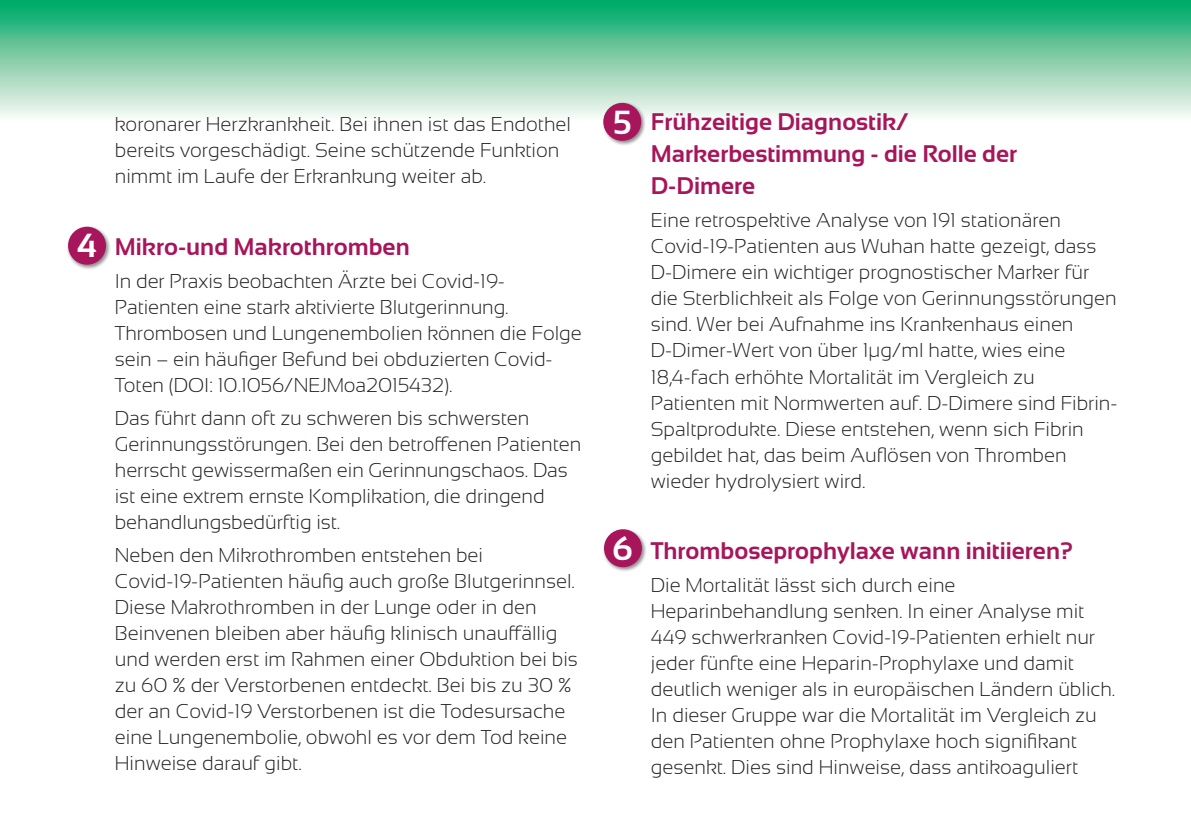
<style>
.page{position:relative;width:1191px;height:840px;background:#fff}
.page>*{position:absolute;margin:0;border:0;box-sizing:border-box;transform-origin:0 0}
.t1{font:700 33.4px "Sansation";color:#fff}
.t2{font:700 24px/32px "Sansation";color:#a7155a}
.t3{font:300 20px/26px "Sansation";color:#231f20}
</style>
<div class="page">
<div style="left:0;top:0;width:1191px;height:125px;background:linear-gradient(to bottom,#00a561,#fffcfc)"></div>
<div style="left:67px;top:225px;width:44px;height:45px;background:#231f20;opacity:.5"></div>
<div style="left:68px;top:226px;width:38px;height:38px;background:#a7155a;border-radius:50%"></div>
<div style="left:602px;top:101px;width:44px;height:45px;background:#231f20;opacity:.5"></div>
<div style="left:603px;top:103px;width:38px;height:38px;background:#a7155a;border-radius:50%"></div>
<div style="left:602px;top:527px;width:45px;height:45px;background:#231f20;opacity:.5"></div>
<div style="left:604px;top:529px;width:38px;height:38px;background:#a7155a;border-radius:50%"></div>
<p class="t3" style="left:115px;top:111px;width:458px">koronarer Herzkrankheit. Bei ihnen ist das Endothel bereits vorgeschädigt. Seine schützende Funktion nimmt im Laufe der Erkrankung weiter ab.</p>
<h1 class="t1" style="left:77px;top:227px;width:21px">4</h1>
<p class="t2" style="left:115px;top:230px;width:296px">Mikro-und Makrothromben</p>
<p class="t3" style="left:115px;top:267px;width:468px">In der Praxis beobachten Ärzte bei Covid-19- Patienten eine stark aktivierte Blutgerinnung.<br>Thrombosen und Lungenembolien können die Folge sein – ein häufiger Befund bei obduzierten Covid-Toten (DOI: 10.1056/NEJMoa2015432).</p>
<p class="t3" style="left:115px;top:404px;width:468px">Das führt dann oft zu schweren bis schwersten Gerinnungsstörungen. Bei den betroffenen Patienten herrscht gewissermaßen ein Gerinnungschaos. Das ist eine extrem ernste Komplikation, die dringend behandlungsbedürftig ist.</p>
<p class="t3" style="left:115px;top:541px;width:464px">Neben den Mikrothromben entstehen bei Covid-19-Patienten häufig auch große Blutgerinnsel.<br>Diese Makrothromben in der Lunge oder in den Beinvenen bleiben aber häufig klinisch unauffällig und werden erst im Rahmen einer Obduktion bei bis zu 60 % der Verstorbenen entdeckt. Bei bis zu 30 % der an Covid-19 Verstorbenen ist die Todesursache eine Lungenembolie, obwohl es vor dem Tod keine Hinweise darauf gibt.</p>
<h1 class="t1" style="left:613px;top:103px;width:20px">5</h1>
<h1 class="t1" style="left:612px;top:529px;width:22px">6</h1>
<p class="t2" style="left:651px;top:106px;width:368px">Frühzeitige Diagnostik/<br>Markerbestimmung - die Rolle der<br>D-Dimere</p>
<p class="t3" style="left:651px;top:207px;width:468px">Eine retrospektive Analyse von 191 stationären Covid-19-Patienten aus Wuhan hatte gezeigt, dass D-Dimere ein wichtiger prognostischer Marker für die Sterblichkeit als Folge von Gerinnungsstörungen sind. Wer bei Aufnahme ins Krankenhaus einen D-Dimer-Wert von über 1μg/ml hatte, wies eine 18,4-fach erhöhte Mortalität im Vergleich zu Patienten mit Normwerten auf. D-Dimere sind Fibrin-Spaltprodukte. Diese entstehen, wenn sich Fibrin gebildet hat, das beim Auflösen von Thromben wieder hydrolysiert wird.</p>
<p class="t2" style="left:651px;top:534px;width:424px">Thromboseprophylaxe wann initiieren?</p>
<p class="t3" style="left:651px;top:572px;width:466px">Die Mortalität lässt sich durch eine Heparinbehandlung senken. In einer Analyse mit 449 schwerkranken Covid-19-Patienten erhielt nur jeder fünfte eine Heparin-Prophylaxe und damit deutlich weniger als in europäischen Ländern üblich.<br>In dieser Gruppe war die Mortalität im Vergleich zu den Patienten ohne Prophylaxe hoch signifikant gesenkt. Dies sind Hinweise, dass antikoaguliert</p>
</div>
